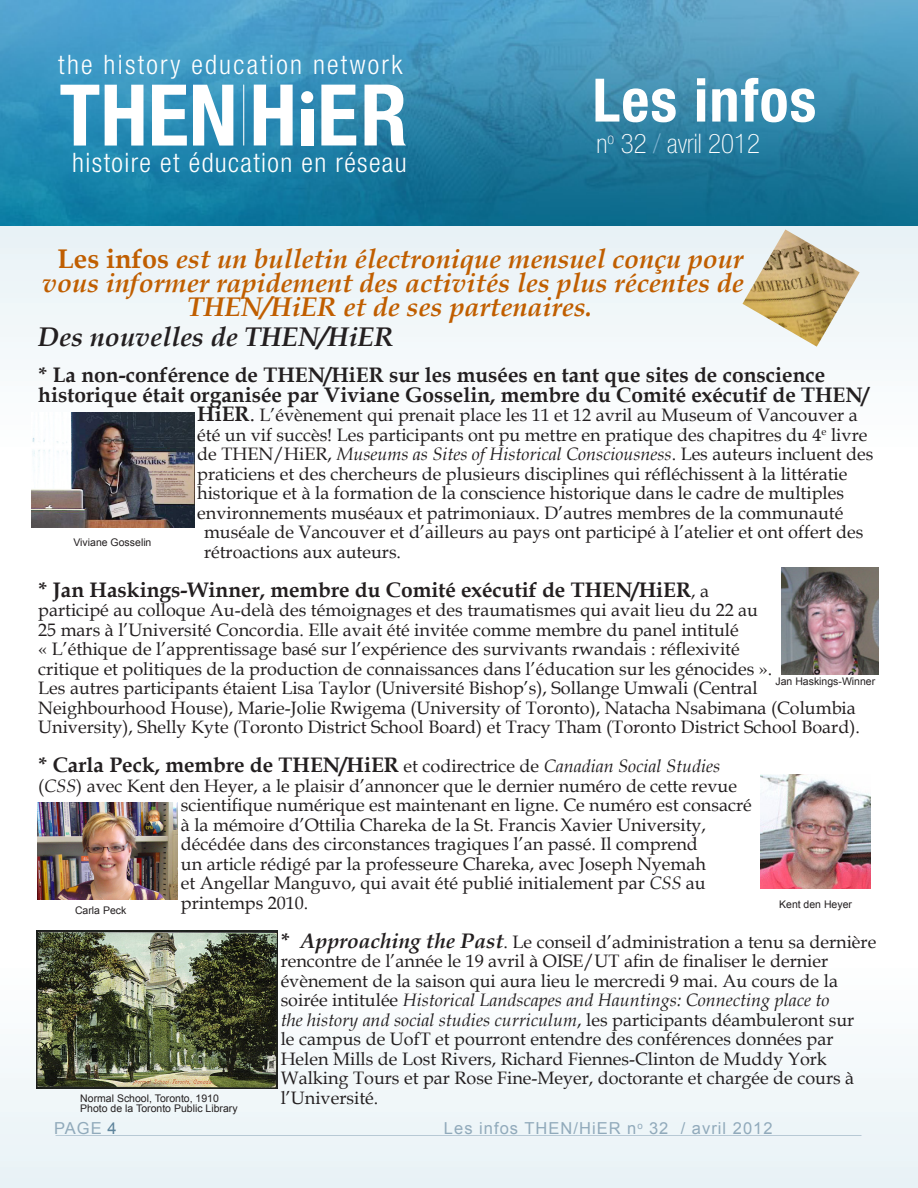
<style>
.page{position:relative;width:918px;height:1188px;background:#fff}
.page>*{position:absolute;margin:0;border:0;box-sizing:border-box;transform-origin:0 0}
.t1{font:700 condensed 85.2px "Helvetica Neue";color:#fff}
.t2{font:700 condensed 60px "Helvetica Neue";letter-spacing:.02em;color:#fff}
.t3{font:italic 700 27px/24px "Book Antiqua";color:#c05e00;text-align:center}
.t4{font:italic 700 27px "Book Antiqua";color:#231f20}
.t5{font:100 condensed 27px "Helvetica Neue";color:#fff}
.t6{font:300 condensed 26.85px "Helvetica Neue";letter-spacing:.05em;color:#fff}
.t7{font:300 condensed 26.85px "Helvetica Neue";letter-spacing:.07em;color:#fff}
.t8{font:700 21px/19.5px "Book Antiqua";color:#231f20}
.t9{font:18px/19.5px "Book Antiqua";color:#231f20}
.t10{font:italic 18px "Book Antiqua";color:#231f20}
.t11{font:16.5px "Arial";letter-spacing:.06em;color:#91aabb}
.t12{font:10.5px "Arial";color:#231f20}
.s1{color:#7fb3d1}
.s2{font-style:normal}
.s3{font-weight:700;font-size:21px}
.s4{font-size:21px}
.s5{font-weight:400;font-size:18px}
.s6{font-weight:400;font-style:italic;font-size:18px}
.s7{font-style:italic}
.s8{font-weight:700;font-style:italic;font-size:21px}
.s9{color:#5e849c}
</style>
<div class="page">
<div style="left:0;top:963px;width:918px;height:225px;background:#f1f7f9"></div>
<hr style="left:56px;top:1135px;width:805px;height:1px;background:#003b62">
<div style="left:0;top:226px;width:918px;height:225px;background:#f3f9fb"></div>
<img style="left:0;top:0;width:918px;height:226px">
<hr style="left:243px;top:85px;width:1px;height:60px;background:#fff">
<div style="left:301px;top:109px;width:12px;height:36px;background:#fff"></div>
<div style="left:301px;top:91px;width:12px;height:12px;background:#fff;border-radius:50%"></div>
<img style="left:742px;top:230px;width:118px;height:117px">
<img style="left:782px;top:567px;width:96px;height:107px">
<img style="left:37px;top:802px;width:141px;height:98px">
<img style="left:761px;top:775px;width:109px;height:114px">
<img style="left:36px;top:930px;width:242px;height:159px">
<img style="left:32px;top:412px;width:162px;height:115px">
<p class="t7" style="left:58px;top:49px;width:346px">the history education network</p>
<p class="t1" style="left:59px;top:64px;width:350px">THENH ER</p>
<p class="t6" style="left:72px;top:147px;width:336px">histoire et éducation en réseau</p>
<p class="t2" style="left:592px;top:64px;width:225px">Les infos</p>
<p class="t5" style="left:597px;top:128px;width:165px">n<sup>o</sup> 32 <span class="s1">/</span> avril 2012</p>
<p class="t3" style="left:58px;top:247px;width:687px"><span class="s2">Les infos</span> est un bulletin électronique mensuel conçu pour</p>
<p class="t3" style="left:42px;top:271px;width:703px">vous informer rapidement des activités les plus récentes de<br>THEN/HiER et de ses partenaires.</p>
<p class="t4" style="left:38px;top:318px;width:357px">Des nouvelles de THEN/HiER</p>
<p class="t8" style="left:38px;top:365px;width:832px">* La non-conférence de THEN/HiER sur les musées en tant que sites de conscience historique était organisée par Viviane Gosselin, membre du Comité exécutif de THEN/</p>
<p class="t9" style="left:197px;top:405px;width:662px"><span class="s3">HiER</span><span class="s4">.</span> L’évènement qui prenait place les 11 et 12 avril au Museum of Vancouver a</p>
<p class="t9" style="left:197px;top:425px;width:672px">été un vif succès! Les participants ont pu mettre en pratique des chapitres du 4<sup>e</sup> livre</p>
<p class="t10" style="left:197px;top:442px;width:678px"><span class="s2">de THEN/HiER,</span> Museums as Sites of Historical Consciousness<span class="s2">. Les auteurs incluent des</span></p>
<p class="t9" style="left:197px;top:464px;width:652px">praticiens et des chercheurs de plusieurs disciplines qui réfléchissent à la littératie</p>
<p class="t9" style="left:197px;top:483px;width:648px">historique et à la formation de la conscience historique dans le cadre de multiples</p>
<p class="t9" style="left:197px;top:503px;width:648px">environnements muséaux et patrimoniaux. D’autres membres de la communauté</p>
<p class="t9" style="left:204px;top:522px;width:661px">muséale de Vancouver et d’ailleurs au pays ont participé à l’atelier et ont offert des</p>
<p class="t9" style="left:204px;top:542px;width:199px">rétroactions aux auteurs.</p>
<p class="t8" style="left:38px;top:580px;width:672px">* Jan Haskings-Winner, membre du Comité exécutif de THEN/HiER<span class="s5">, a</span></p>
<p class="t9" style="left:38px;top:600px;width:823px">participé au colloque Au-delà des témoignages et des traumatismes qui avait lieu du 22 au<br>25 mars à l’Université Concordia. Elle avait été invitée comme membre du panel intitulé<br>« L’éthique de l’apprentissage basé sur l’expérience des survivants rwandais : réflexivité<br>critique et politiques de la production de connaissances dans l’éducation sur les génocides ».<br>Les autres participants étaient Lisa Taylor (Université Bishop’s), Sollange Umwali (Central Neighbourhood House), Marie-Jolie Rwigema (University of Toronto), Natacha Nsabimana (Columbia University), Shelly Kyte (Toronto District School Board) et Tracy Tham (Toronto District School Board).</p>
<p class="t8" style="left:38px;top:755px;width:683px">* Carla Peck, membre de THEN/HiER <span class="s5">et codirectrice de</span> <span class="s6">Canadian Social Studies</span></p>
<p class="t9" style="left:181px;top:776px;width:572px;text-indent:-143px">(<span class="s7">CSS</span>) avec Kent den Heyer, a le plaisir d’annoncer que le dernier numéro de cette revue scientifique numérique est maintenant en ligne. Ce numéro est consacré à la mémoire d’Ottilia Chareka de la St. Francis Xavier University, décédée dans des circonstances tragiques l’an passé. Il comprend<br>un article rédigé par la professeure Chareka, avec Joseph Nyemah<br>et Angellar Manguvo, qui avait été publié initialement par <span class="s7">CSS</span> au printemps 2010.</p>
<p class="t9" style="left:281px;top:932px;width:597px"><span class="s3">*</span> <span class="s8">Approaching the Past</span>. Le conseil d’administration a tenu sa dernière rencontre de l’année le 19 avril à OISE/UT afin de finaliser le dernier évènement de la saison qui aura lieu le mercredi 9 mai. Au cours de la soirée intitulée <span class="s7">Historical Landscapes and Hauntings: Connecting place to<br>the history and social studies curriculum</span>, les participants déambuleront sur<br>le campus de UofT et pourront entendre des conférences données par Helen Mills de Lost Rivers, Richard Fiennes-Clinton de Muddy York Walking Tours et par Rose Fine-Meyer, doctorante et chargée de cours à l’Université.</p>
<p class="t12" style="left:74px;top:536px;width:80px">Viviane Gosselin</p>
<p class="t12" style="left:776px;top:674px;width:101px">Jan Haskings-Winner</p>
<p class="t12" style="left:779px;top:897px;width:74px">Kent den Heyer</p>
<p class="t12" style="left:75px;top:903px;width:53px">Carla Peck</p>
<p class="t12" style="left:80px;top:1091px;width:140px">Normal School, Toronto, 1910</p>
<p class="t12" style="left:80px;top:1102px;width:159px">Photo de la Toronto Public Library</p>
<p class="t11" style="left:54px;top:1117px;width:64px">PAGE <span class="s9">4</span></p>
<p class="t11" style="left:444px;top:1117px;width:330px">Les infos THEN/HiER n<sup>o</sup> 32 / avril 2012</p>
</div>
